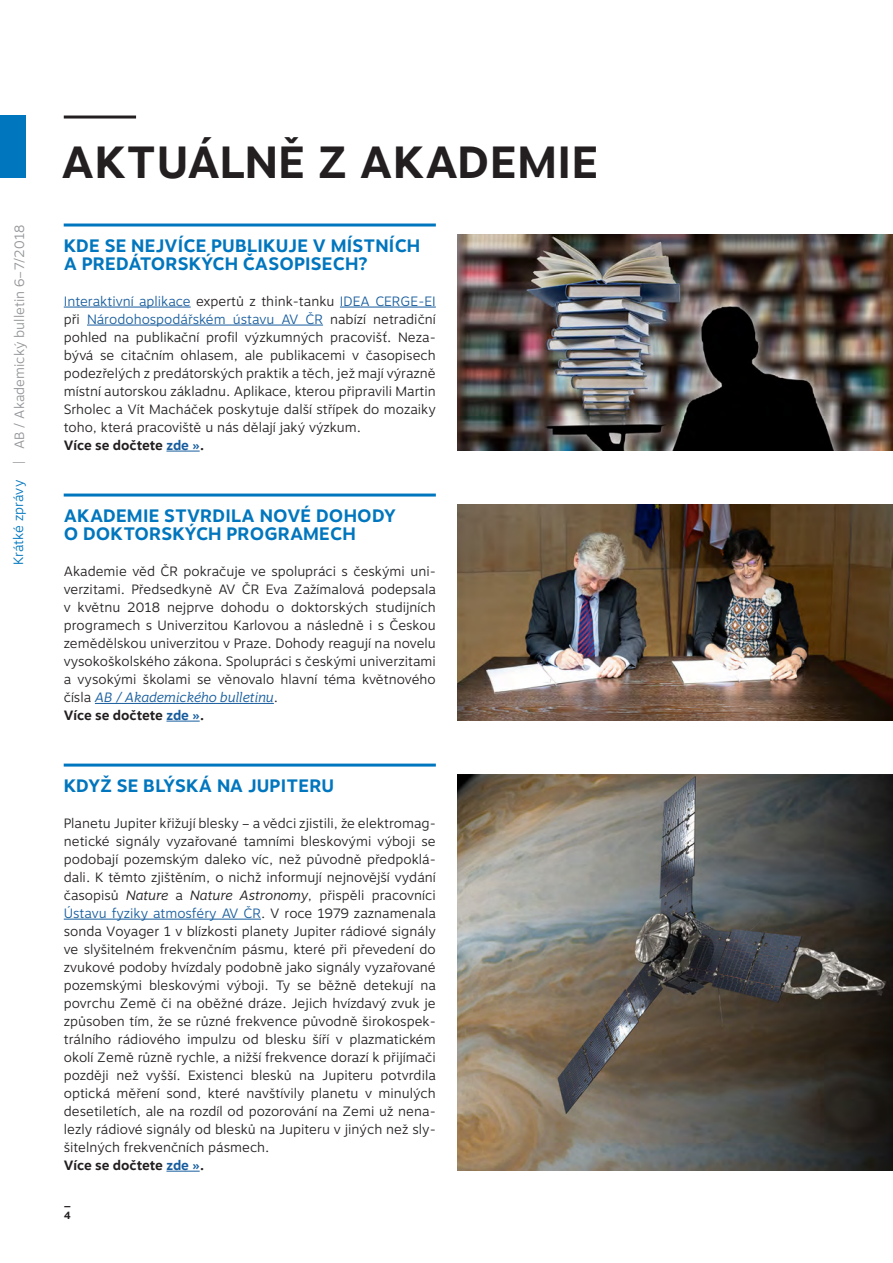
<style>
.page{position:relative;width:893px;height:1263px;background:#fff}
.page>*{position:absolute;margin:0;border:0;box-sizing:border-box;transform-origin:0 0}
.t1{font:700 45px "Motiva Sans";letter-spacing:.01em;color:#231f20}
.Nad-tržení{font:700 18px/18px "Motiva Sans";letter-spacing:.01em;color:#0076be}
.Chleba{font:300 13.5px/18px "Motiva Sans";color:#231f20;text-align:justify}
.Chleba-2{font:700 13.5px "Motiva Sans";letter-spacing:-.005em;color:#231f20}
.t2{font:300 13.5px "Motiva Sans";color:#939598}
.t3{font:300 13.5px "Motiva Sans";color:#0076be}
.t4{font:700 10.5px/12.6px "Motiva Sans";color:#231f20}
.s1{color:#175d9e}
.s2{font-size:15px}
.s3{font-style:italic;color:#175d9e}
.s4{font-style:italic}
</style>
<div class="page">
<div style="left:0;top:116px;width:26px;height:62px;background:#0076be"></div>
<hr style="left:64px;top:307px;width:127px;height:1px;background:#175d9e">
<hr style="left:340px;top:307px;width:96px;height:1px;background:#175d9e">
<hr style="left:87px;top:325px;width:236px;height:1px;background:#175d9e">
<hr style="left:166px;top:451px;width:34px;height:1px;background:#175d9e">
<hr style="left:95px;top:703px;width:179px;height:1px;background:#175d9e">
<hr style="left:166px;top:721px;width:34px;height:1px;background:#175d9e">
<hr style="left:64px;top:919px;width:197px;height:1px;background:#175d9e">
<hr style="left:166px;top:1171px;width:34px;height:1px;background:#175d9e">
<hr style="left:64px;top:223px;width:372px;height:3px;background:#0076be">
<hr style="left:64px;top:493px;width:372px;height:3px;background:#0076be">
<hr style="left:64px;top:763px;width:372px;height:3px;background:#0076be">
<hr style="left:64px;top:116px;width:72px;height:3px;background:#231f20">
<img style="left:457px;top:234px;width:436px;height:216px">
<img style="left:457px;top:504px;width:436px;height:216px">
<img style="left:457px;top:774px;width:436px;height:396px">
<p class="t2" style="left:9px;top:464px;width:241px;rotate:-90deg">| AB / Akademický bulletin 6–7/2018</p>
<p class="t3" style="left:8px;top:565px;width:86px;rotate:-90deg">Krátké zprávy</p>
<p class="t1" style="left:61px;top:129px;width:539px">AKTUÁLNĚ Z AKADEMIE</p>
<p class="Nad-tržení" style="left:64px;top:237px;width:358px">KDE SE NEJVÍCE PUBLIKUJE V MÍSTNÍCH<br>A PREDÁTORSKÝCH ČASOPISECH?</p>
<p class="Chleba" style="left:64px;top:292px;width:374px"><span class="s1">Interaktivní aplikace</span> expertů z think-tanku <span class="s1">IDEA CERGE-EI </span>při <span class="s1">Národohospodářském ústavu AV ČR</span> nabízí netradiční pohled na publikační profil výzkumných pracovišť. Neza&shy;bývá se citačním ohlasem, ale publikacemi v časopisech podezřelých z predátorských praktik a těch, jež mají výrazně místní autorskou základnu. Aplikace, kterou připravili Martin Srholec a Vít Macháček poskytuje další střípek do mozaiky toho, která pracoviště u nás dělají jaký výzkum.</p>
<p class="Chleba-2" style="left:64px;top:435px;width:142px">Více se dočtete <span class="s1">zde »</span><span class="s2">.</span></p>
<p class="Nad-tržení" style="left:64px;top:507px;width:334px">AKADEMIE STVRDILA NOVÉ DOHODY<br>O DOKTORSKÝCH PROGRAMECH</p>
<p class="Chleba" style="left:64px;top:562px;width:374px">Akademie věd ČR pokračuje ve spolupráci s českými uni&shy;verzitami. Předsedkyně AV ČR Eva Zažímalová podepsala v květnu 2018 nejprve dohodu o doktorských studijních programech s Univerzitou Karlovou a následně i s Českou zemědělskou univerzitou v Praze. Dohody reagují na novelu vysokoškolského zákona. Spolupráci s českými univerzitami a vysokými školami se věnovalo hlavní téma květnového čísla <span class="s3">AB / Akademického bulletinu</span>.</p>
<p class="Chleba-2" style="left:64px;top:705px;width:142px">Více se dočtete <span class="s1">zde »</span><span class="s2">.</span></p>
<p class="Nad-tržení" style="left:64px;top:777px;width:272px">KDYŽ SE BLÝSKÁ NA JUPITERU</p>
<p class="Chleba" style="left:64px;top:814px;width:374px">Planetu Jupiter křižují blesky – a vědci zjistili, že elektromag&shy;netické signály vyzařované tamními bleskovými výboji se podobají pozemským daleko víc, než původně předpoklá&shy;dali. K těmto zjištěním, o nichž informují nejnovější vydání časopisů <span class="s4">Nature</span> a <span class="s4">Nature Astronomy</span>, přispěli pracovníci <span class="s1">Ústavu fyziky atmosféry AV ČR</span>. V roce 1979 zaznamenala sonda Voyager 1 v blízkosti planety Jupiter rádiové signály ve slyšitelném frekvenčním pásmu, které při převedení do zvukové podoby hvízdaly podobně jako signály vyzařované pozemskými bleskovými výboji. Ty se běžně detekují na povrchu Země či na oběžné dráze. Jejich hvízdavý zvuk je způsoben tím, že se různé frekvence původně širokospek&shy;trálního rádiového impulzu od blesku šíří v plazmatickém okolí Země různě rychle, a nižší frekvence dorazí k přijímači později než vyšší. Existenci blesků na Jupiteru potvrdila optická měření sond, které navštívily planetu v minulých desetiletích, ale na rozdíl od pozorování na Zemi už nena&shy;lezly rádiové signály od blesků na Jupiteru v jiných než sly&shy;šitelných frekvenčních pásmech.</p>
<p class="Chleba-2" style="left:64px;top:1155px;width:142px">Více se dočtete <span class="s1">zde »</span><span class="s2">.</span></p>
<p class="t4" style="left:64px;top:1196px;width:9px">_<br>4</p>
</div>
